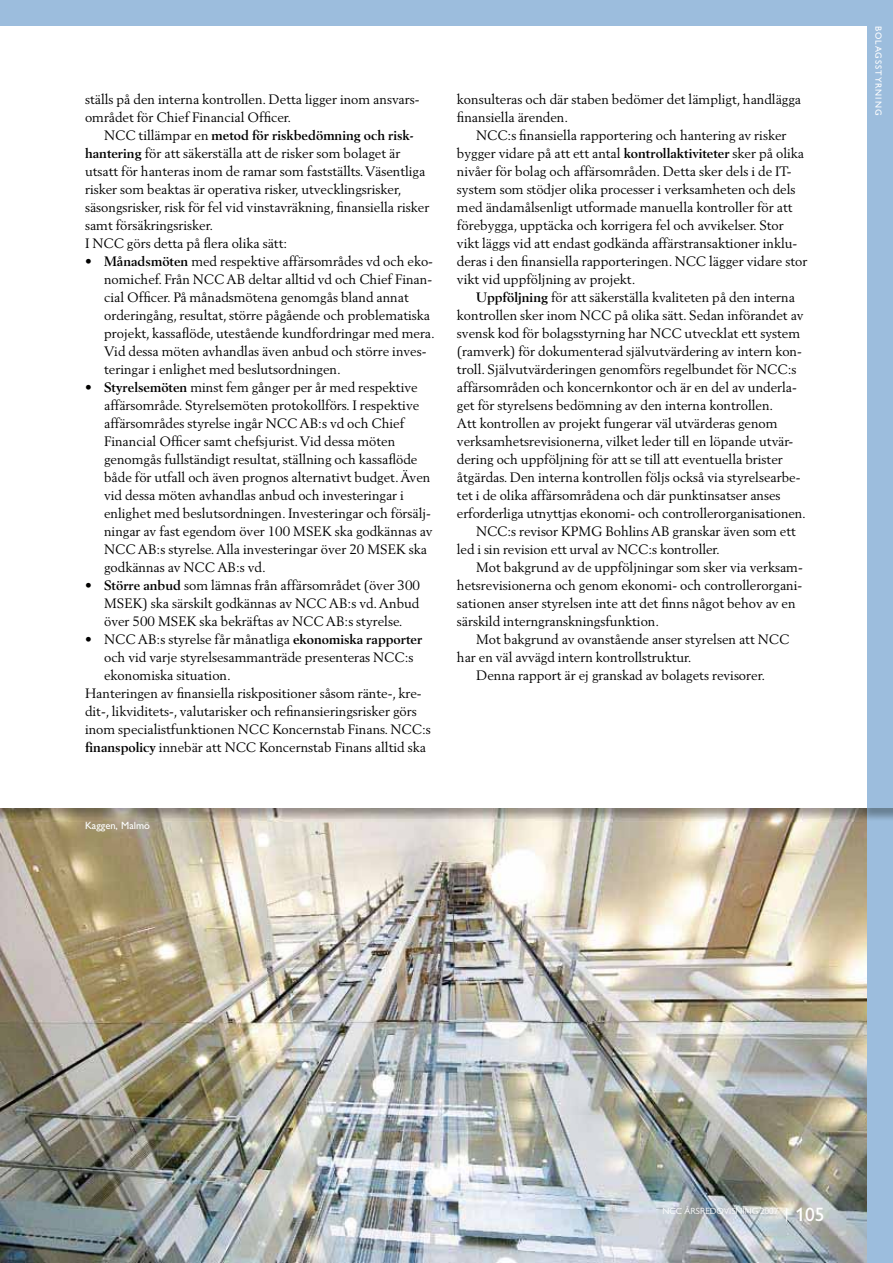
<style>
.page{position:relative;width:893px;height:1263px;background:#fff}
.page>*{position:absolute;margin:0;border:0;box-sizing:border-box;transform-origin:0 0}
.t1{font:13.5px/18px "Berling LT Std";color:#010100}
.t2{font:10.5px "Gill Alt One";color:#fff}
.t3{font:9px "Gill Alt One";color:#fff}
.t4{font:9px "Gill Alt One";letter-spacing:.11em;color:#fff}
.s1{font-weight:700}
.s2{font-size:15px}
.s3{font-size:19.5px}
</style>
<div class="page">
<img style="left:0;top:808px;width:867px;height:455px">
<div style="left:867px;top:0;width:26px;height:1263px;background:#9cbddd"></div>
<img style="left:860px;top:808px;width:7px;height:14px">
<div style="left:0;top:0;width:893px;height:26px;background:#9cbddd"></div>
<p class="t1" style="left:85px;top:92px;width:336px">ställs på den interna kontrollen. Detta ligger inom ansvars&shy;området för Chief Financial Officer.</p>
<p class="t1" style="left:85px;top:128px;width:346px;text-indent:19px">NCC tillämpar en <span class="s1">metod för riskbedömning och risk&shy;hantering</span> för att säkerställa att de risker som bolaget är utsatt för hanteras inom de ramar som fastställts. Väsentliga risker som beaktas är operativa risker, utvecklingsrisker, säsongsrisker, risk för fel vid vinstavräkning, finansiella risker samt försäkringsrisker.<br>I NCC görs detta på flera olika sätt:</p>
<p class="t1" style="left:104px;top:254px;width:332px;text-indent:-19px">• <span class="s1">Månadsmöten</span> med respektive affärsområdes vd och eko&shy;nomichef. Från NCC AB deltar alltid vd och Chief Finan&shy;cial Officer. På månadsmötena genomgås bland annat orderingång, resultat, större pågående och problematiska projekt, kassaflöde, utestående kundfordringar med mera.<br>Vid dessa möten avhandlas även anbud och större inves&shy;teringar i enlighet med beslutsordningen.</p>
<p class="t1" style="left:104px;top:380px;width:330px;text-indent:-19px">• <span class="s1">Styrelsemöten</span> minst fem gånger per år med respektive affärsområde. Styrelsemöten protokollförs. I respektive affärsområdes styrelse ingår NCC AB:s vd och Chief Financial Officer samt chefsjurist. Vid dessa möten genomgås fullständigt resultat, ställning och kassaflöde både för utfall och även prognos alternativt budget. Även vid dessa möten avhandlas anbud och investeringar i enlighet med beslutsordningen. Investeringar och försälj&shy;ningar av fast egendom över 100 MSEK ska godkännas av NCC AB:s styrelse. Alla investeringar över 20 MSEK ska godkännas av NCC AB:s vd.</p>
<p class="t1" style="left:104px;top:578px;width:317px;text-align:justify;text-indent:-19px">• <span class="s1">Större anbud</span> som lämnas från affärsområdet (över 300<br>MSEK) ska särskilt godkännas av NCC AB:s vd. Anbud över 500 MSEK ska bekräftas av NCC AB:s styrelse.</p>
<p class="t1" style="left:85px;top:632px;width:339px">• NCC AB:s styrelse får månatliga <span class="s1">ekonomiska rapporter</span></p>
<p class="t1" style="left:104px;top:650px;width:311px">och vid varje styrelsesammanträde presenteras NCC:s</p>
<p class="t1" style="left:104px;top:668px;width:128px">ekonomiska situation.</p>
<p class="t1" style="left:85px;top:686px;width:338px">Hanteringen av finansiella riskpositioner såsom ränte-, kre-</p>
<p class="t1" style="left:85px;top:704px;width:333px">dit-, likviditets-, valutarisker och refinansieringsrisker görs</p>
<p class="t1" style="left:85px;top:722px;width:347px">inom specialistfunktionen NCC Koncernstab Finans. NCC:s</p>
<p class="t1" style="left:85px;top:740px;width:342px"><span class="s1">finanspolicy</span> innebär att NCC Koncernstab Finans alltid ska</p>
<p class="t1" style="left:457px;top:92px;width:346px">konsulteras och där staben bedömer det lämpligt, handlägga finansiella ärenden.</p>
<p class="t1" style="left:457px;top:128px;width:352px;text-indent:19px">NCC:s finansiella rapportering och hantering av risker bygger vidare på att ett antal <span class="s1">kontrollaktiviteter</span> sker på olika nivåer för bolag och affärsområden. Detta sker dels i de IT&shy;system som stödjer olika processer i verksamheten och dels med ändamålsenligt utformade manuella kontroller för att förebygga, upptäcka och korrigera fel och avvikelser. Stor vikt läggs vid att endast godkända affärstransaktioner inklu&shy;deras i den finansiella rapporteringen. NCC lägger vidare stor vikt vid uppföljning av projekt.</p>
<p class="t1" style="left:476px;top:290px;width:320px"><span class="s1">Uppföljning</span> för att säkerställa kvaliteten på den interna</p>
<p class="t1" style="left:457px;top:308px;width:348px">kontrollen sker inom NCC på olika sätt. Sedan införandet av</p>
<p class="t1" style="left:457px;top:326px;width:345px">svensk kod för bolagsstyrning har NCC utvecklat ett system</p>
<p class="t1" style="left:457px;top:344px;width:346px">(ramverk) för dokumenterad självutvärdering av intern kon-</p>
<p class="t1" style="left:457px;top:362px;width:341px">troll. Självutvärderingen genomförs regelbundet för NCC:s</p>
<p class="t1" style="left:457px;top:380px;width:341px">affärsområden och koncernkontor och är en del av underla-</p>
<p class="t1" style="left:457px;top:398px;width:318px">get för styrelsens bedömning av den interna kontrollen.</p>
<p class="t1" style="left:457px;top:416px;width:322px">Att kontrollen av projekt fungerar väl utvärderas genom</p>
<p class="t1" style="left:457px;top:434px;width:338px">verksamhetsrevisionerna, vilket leder till en löpande utvär-</p>
<p class="t1" style="left:457px;top:452px;width:327px">dering och uppföljning för att se till att eventuella brister</p>
<p class="t1" style="left:457px;top:470px;width:345px">åtgärdas. Den interna kontrollen följs också via styrelsearbe-</p>
<p class="t1" style="left:457px;top:488px;width:325px">tet i de olika affärsområdena och där punktinsatser anses</p>
<p class="t1" style="left:457px;top:506px;width:351px">erforderliga utnyttjas ekonomi- och controllerorganisationen.</p>
<p class="t1" style="left:476px;top:524px;width:321px">NCC:s revisor KPMG Bohlins AB granskar även som ett</p>
<p class="t1" style="left:457px;top:542px;width:265px">led i sin revision ett urval av NCC:s kontroller.</p>
<p class="t1" style="left:476px;top:560px;width:328px">Mot bakgrund av de uppföljningar som sker via verksam-</p>
<p class="t1" style="left:457px;top:578px;width:347px">hetsrevisionerna och genom ekonomi- och controllerorgani-</p>
<p class="t1" style="left:457px;top:596px;width:340px">sationen anser styrelsen inte att det finns något behov av en</p>
<p class="t1" style="left:457px;top:614px;width:204px">särskild interngranskningsfunktion.</p>
<p class="t1" style="left:476px;top:632px;width:315px">Mot bakgrund av ovanstående anser styrelsen att NCC</p>
<p class="t1" style="left:457px;top:650px;width:236px">har en väl avvägd intern kontrollstruktur.</p>
<p class="t1" style="left:476px;top:668px;width:290px">Denna rapport är ej granskad av bolagets revisorer.</p>
<p class="t2" style="left:85px;top:822px;width:66px">Kaggen, Malmö</p>
<p class="t4" style="left:882px;top:26px;width:91px;rotate:90deg">BOLAGSSTYRNING</p>
<p class="t3" style="left:662px;top:1208px;width:164px">NCC ÅRSREDOVISNING 2007 <span class="s2">|</span> <span class="s3">105</span></p>
</div>
